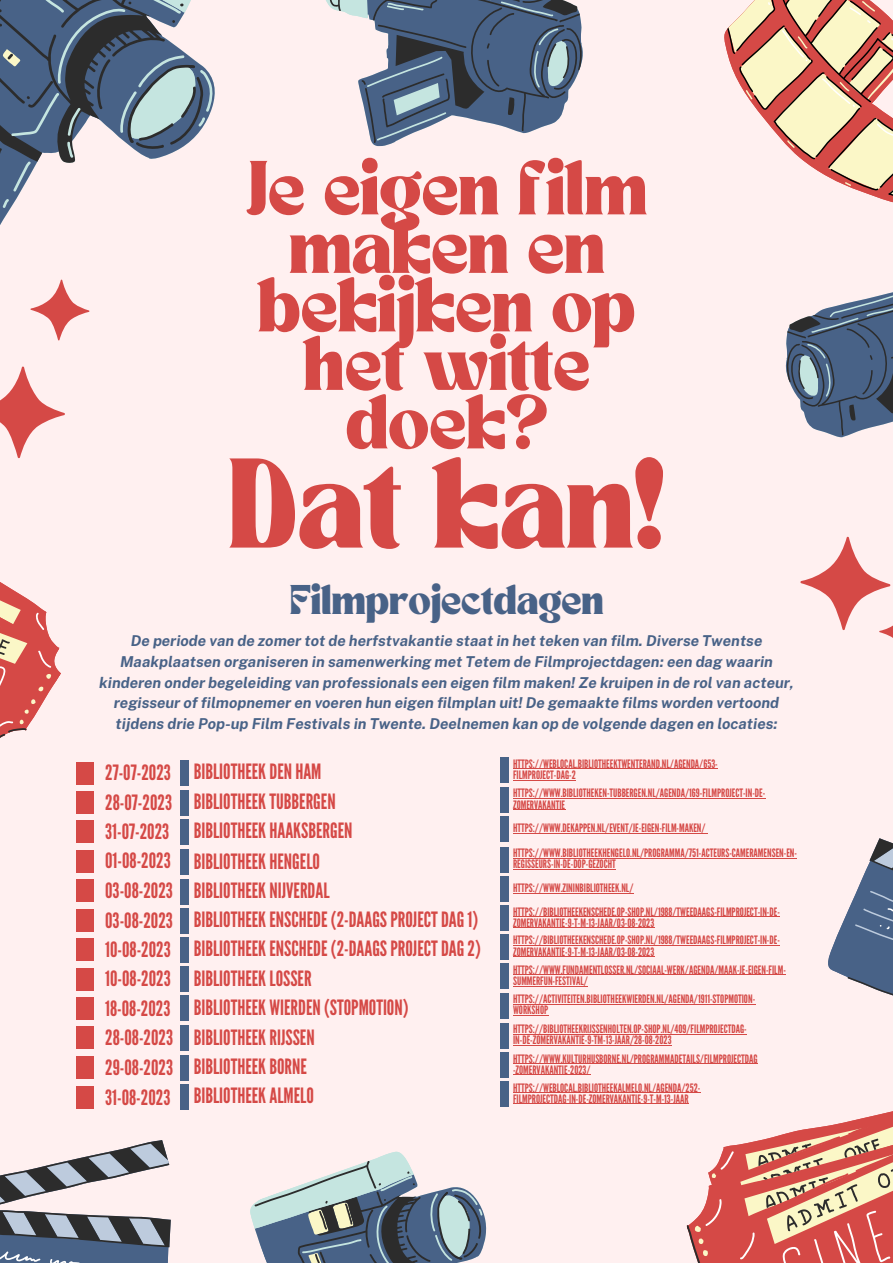
<style>
.page{position:relative;width:893px;height:1263px;background:#fff0f0}
.page>*{position:absolute;margin:0;border:0;box-sizing:border-box;transform-origin:0 0}
.t1{font:89.1px "TAN NIMBUS";color:#d54946}
.t2{font:53.47px/58.5px "TAN NIMBUS";color:#d54946;text-align:center}
.t3{font:29.03px "TAN NIMBUS";color:#486287}
.t4{font:21.08px "League Gothic";color:#d54946}
.t5{font:italic 700 15px/20.9px "Public Sans";color:#486287;text-align:center}
.t6{font:11.62px/11.2px "League Gothic";color:#d54946}
</style>
<div class="page">
<svg style="left:0;top:0;width:215px;height:225px"></svg>
<svg style="left:256px;top:1151px;width:231px;height:112px"></svg>
<svg style="left:785px;top:292px;width:108px;height:146px"></svg>
<svg style="left:724px;top:0;width:169px;height:203px"></svg>
<svg style="left:0;top:582px;width:89px;height:213px"></svg>
<svg style="left:669px;top:1092px;width:224px;height:171px"></svg>
<svg style="left:0;top:1070px;width:189px;height:193px"></svg>
<svg style="left:828px;top:838px;width:65px;height:158px"></svg>
<svg style="left:326px;top:0;width:257px;height:147px"></svg>
<svg style="left:0;top:279px;width:89px;height:179px"></svg>
<svg style="left:800px;top:537px;width:93px;height:101px"></svg>
<div style="left:77px;top:938px;width:17px;height:23px;background:#d54946"></div>
<div style="left:180px;top:760px;width:9px;height:26px;background:#486287"></div>
<div style="left:77px;top:968px;width:17px;height:22px;background:#d54946"></div>
<div style="left:77px;top:997px;width:17px;height:23px;background:#d54946"></div>
<div style="left:77px;top:1026px;width:17px;height:23px;background:#d54946"></div>
<div style="left:77px;top:1056px;width:17px;height:23px;background:#d54946"></div>
<div style="left:77px;top:1086px;width:17px;height:23px;background:#d54946"></div>
<div style="left:77px;top:762px;width:17px;height:22px;background:#d54946"></div>
<div style="left:77px;top:791px;width:17px;height:23px;background:#d54946"></div>
<div style="left:77px;top:820px;width:17px;height:23px;background:#d54946"></div>
<div style="left:77px;top:850px;width:17px;height:22px;background:#d54946"></div>
<div style="left:77px;top:879px;width:17px;height:23px;background:#d54946"></div>
<div style="left:77px;top:909px;width:17px;height:23px;background:#d54946"></div>
<div style="left:180px;top:790px;width:9px;height:25px;background:#486287"></div>
<div style="left:180px;top:819px;width:9px;height:25px;background:#486287"></div>
<div style="left:180px;top:850px;width:9px;height:25px;background:#486287"></div>
<div style="left:180px;top:879px;width:9px;height:25px;background:#486287"></div>
<div style="left:180px;top:908px;width:9px;height:26px;background:#486287"></div>
<div style="left:180px;top:937px;width:9px;height:25px;background:#486287"></div>
<div style="left:180px;top:967px;width:9px;height:25px;background:#486287"></div>
<div style="left:180px;top:996px;width:9px;height:25px;background:#486287"></div>
<div style="left:180px;top:1026px;width:9px;height:25px;background:#486287"></div>
<div style="left:180px;top:1055px;width:9px;height:25px;background:#486287"></div>
<div style="left:180px;top:1084px;width:9px;height:26px;background:#486287"></div>
<div style="left:499px;top:758px;width:9px;height:25px;background:#486287"></div>
<hr style="left:513px;top:768px;width:205px;height:1px;background:#d54946">
<hr style="left:513px;top:780px;width:63px;height:1px;background:#d54946">
<div style="left:499px;top:787px;width:9px;height:25px;background:#486287"></div>
<hr style="left:513px;top:798px;width:252px;height:1px;background:#d54946">
<hr style="left:513px;top:809px;width:52px;height:1px;background:#d54946">
<div style="left:499px;top:816px;width:9px;height:25px;background:#486287"></div>
<hr style="left:513px;top:833px;width:192px;height:1px;background:#d54946">
<div style="left:499px;top:847px;width:9px;height:25px;background:#486287"></div>
<hr style="left:513px;top:858px;width:284px;height:1px;background:#d54946">
<hr style="left:513px;top:869px;width:103px;height:1px;background:#d54946">
<div style="left:499px;top:876px;width:9px;height:25px;background:#486287"></div>
<hr style="left:513px;top:893px;width:120px;height:1px;background:#d54946">
<div style="left:499px;top:905px;width:9px;height:26px;background:#486287"></div>
<hr style="left:513px;top:916px;width:267px;height:1px;background:#d54946">
<hr style="left:513px;top:928px;width:141px;height:1px;background:#d54946">
<div style="left:499px;top:934px;width:9px;height:25px;background:#486287"></div>
<hr style="left:513px;top:945px;width:267px;height:1px;background:#d54946">
<hr style="left:513px;top:956px;width:141px;height:1px;background:#d54946">
<div style="left:499px;top:964px;width:9px;height:25px;background:#486287"></div>
<hr style="left:513px;top:974px;width:273px;height:1px;background:#d54946">
<hr style="left:513px;top:986px;width:75px;height:1px;background:#d54946">
<div style="left:499px;top:993px;width:9px;height:25px;background:#486287"></div>
<hr style="left:513px;top:1004px;width:242px;height:1px;background:#d54946">
<hr style="left:513px;top:1015px;width:35px;height:1px;background:#d54946">
<div style="left:499px;top:1023px;width:9px;height:25px;background:#486287"></div>
<hr style="left:513px;top:1034px;width:233px;height:1px;background:#d54946">
<hr style="left:513px;top:1045px;width:158px;height:1px;background:#d54946">
<div style="left:499px;top:1052px;width:9px;height:25px;background:#486287"></div>
<hr style="left:513px;top:1063px;width:244px;height:1px;background:#d54946">
<hr style="left:513px;top:1074px;width:77px;height:1px;background:#d54946">
<div style="left:499px;top:1081px;width:9px;height:26px;background:#486287"></div>
<hr style="left:513px;top:1092px;width:187px;height:1px;background:#d54946">
<hr style="left:513px;top:1104px;width:175px;height:1px;background:#d54946">
<p class="t2" style="left:246px;top:165px;width:403px">Je eigen film maken en bekijken op het witte doek?</p>
<p class="t1" style="left:228px;top:453px;width:438px">Dat kan!</p>
<p class="t3" style="left:290px;top:583px;width:315px">Filmprojectdagen</p>
<p class="t5" style="left:99px;top:630px;width:696px">De periode van de zomer tot de herfstvakantie staat in het teken van film. Diverse Twentse Maakplaatsen organiseren in samenwerking met Tetem de Filmprojectdagen: een dag waarin kinderen onder begeleiding van professionals een eigen film maken! Ze kruipen in de rol van acteur, regisseur of filmopnemer en voeren hun eigen filmplan uit! De gemaakte films worden vertoond tijdens drie Pop-up Film Festivals in Twente. Deelnemen kan op de volgende dagen en locaties:</p>
<p class="t4" style="left:105px;top:761px;width:67px">27-07-2023</p>
<p class="t4" style="left:105px;top:790px;width:68px">28-07-2023</p>
<p class="t4" style="left:105px;top:819px;width:66px">31-07-2023</p>
<p class="t4" style="left:105px;top:849px;width:67px">01-08-2023</p>
<p class="t4" style="left:105px;top:878px;width:69px">03-08-2023</p>
<p class="t4" style="left:105px;top:908px;width:69px">03-08-2023</p>
<p class="t4" style="left:105px;top:937px;width:67px">10-08-2023</p>
<p class="t4" style="left:105px;top:966px;width:67px">10-08-2023</p>
<p class="t4" style="left:105px;top:996px;width:67px">18-08-2023</p>
<p class="t4" style="left:105px;top:1025px;width:70px">28-08-2023</p>
<p class="t4" style="left:105px;top:1055px;width:70px">29-08-2023</p>
<p class="t4" style="left:105px;top:1085px;width:67px">31-08-2023</p>
<p class="t4" style="left:194px;top:760px;width:129px">BIBLIOTHEEKDENHAM</p>
<p class="t4" style="left:194px;top:789px;width:143px">BIBLIOTHEEKTUBBERGEN</p>
<p class="t4" style="left:194px;top:818px;width:160px">BIBLIOTHEEKHAAKSBERGEN</p>
<p class="t4" style="left:194px;top:849px;width:128px">BIBLIOTHEEKHENGELO</p>
<p class="t4" style="left:194px;top:878px;width:137px">BIBLIOTHEEKNIJVERDAL</p>
<p class="t4" style="left:194px;top:907px;width:286px">BIBLIOTHEEKENSCHEDE (2-DAAGSPROJECTDAG1)</p>
<p class="t4" style="left:194px;top:936px;width:289px">BIBLIOTHEEKENSCHEDE (2-DAAGSPROJECTDAG2)</p>
<p class="t4" style="left:194px;top:966px;width:119px">BIBLIOTHEEKLOSSER</p>
<p class="t4" style="left:194px;top:995px;width:216px">BIBLIOTHEEK WIERDEN(STOPMOTION)</p>
<p class="t4" style="left:194px;top:1025px;width:122px">BIBLIOTHEEKRIJSSEN</p>
<p class="t4" style="left:194px;top:1054px;width:115px">BIBLIOTHEEKBORNE</p>
<p class="t4" style="left:194px;top:1083px;width:122px">BIBLIOTHEEKALMELO</p>
<p class="t6" style="left:513px;top:758px;width:206px">HTTPS://WEBLOCAL.BIBLIOTHEEKTWENTERAND.NL/AGENDA/653-<br>FILMPROJECT-DAG-2</p>
<p class="t6" style="left:513px;top:788px;width:254px">HTTPS://WWW.BIBLIOTHEKEN-TUBBERGEN.NL/AGENDA/169-FILMPROJECT-IN-DE-<br>ZOMERVAKANTIE</p>
<p class="t6" style="left:513px;top:823px;width:194px">HTTPS://WWW.DEKAPPEN.NL/EVENT/JE-EIGEN-FILM-MAKEN/</p>
<p class="t6" style="left:513px;top:848px;width:285px">HTTPS://WWW.BIBLIOTHEEKHENGELO.NL/PROGRAMMA/751-ACTEURS-CAMERAMENSEN-EN-<br>REGISSEURS-IN-DE-DOP-GEZOCHT</p>
<p class="t6" style="left:513px;top:883px;width:122px">HTTPS://WWW.ZININBIBLIOTHEEK.NL/</p>
<p class="t6" style="left:513px;top:906px;width:268px">HTTPS://BIBLIOTHEEKENSCHEDE.OP-SHOP.NL/1988/TWEEDAAGS-FILMPROJECT-IN-DE-<br>ZOMERVAKANTIE-9-T-M-13-JAAR/03-08-2023</p>
<p class="t6" style="left:513px;top:935px;width:268px">HTTPS://BIBLIOTHEEKENSCHEDE.OP-SHOP.NL/1988/TWEEDAAGS-FILMPROJECT-IN-DE-<br>ZOMERVAKANTIE-9-T-M-13-JAAR/03-08-2023</p>
<p class="t6" style="left:513px;top:964px;width:274px">HTTPS://WWW.FUNDAMENTLOSSER.NL/SOCIAAL-WERK/AGENDA/MAAK-JE-EIGEN-FILM-<br>SUMMERFUN-FESTIVAL/</p>
<p class="t6" style="left:513px;top:993px;width:243px">HTTPS://ACTIVITEITEN.BIBLIOTHEEKWIERDEN.NL/AGENDA/1911-STOPMOTION-<br>WORKSHOP</p>
<p class="t6" style="left:513px;top:1023px;width:235px">HTTPS://BIBLIOTHEEKRIJSSENHOLTEN.OP-SHOP.NL/409/FILMPROJECTDAG-<br>IN-DE-ZOMERVAKANTIE-9-TM-13-JAAR/28-08-2023</p>
<p class="t6" style="left:513px;top:1053px;width:246px">HTTPS://WWW.KULTURHUSBORNE.NL/PROGRAMMADETAILS/FILMPROJECTDAG -ZOMERVAKANTIE-2023/</p>
<p class="t6" style="left:513px;top:1082px;width:189px">HTTPS://WEBLOCAL.BIBLIOTHEEKALMELO.NL/AGENDA/252-<br>FILMPROJECTDAG-IN-DE-ZOMERVAKANTIE-9-T-M-13-JAAR</p>
</div>
